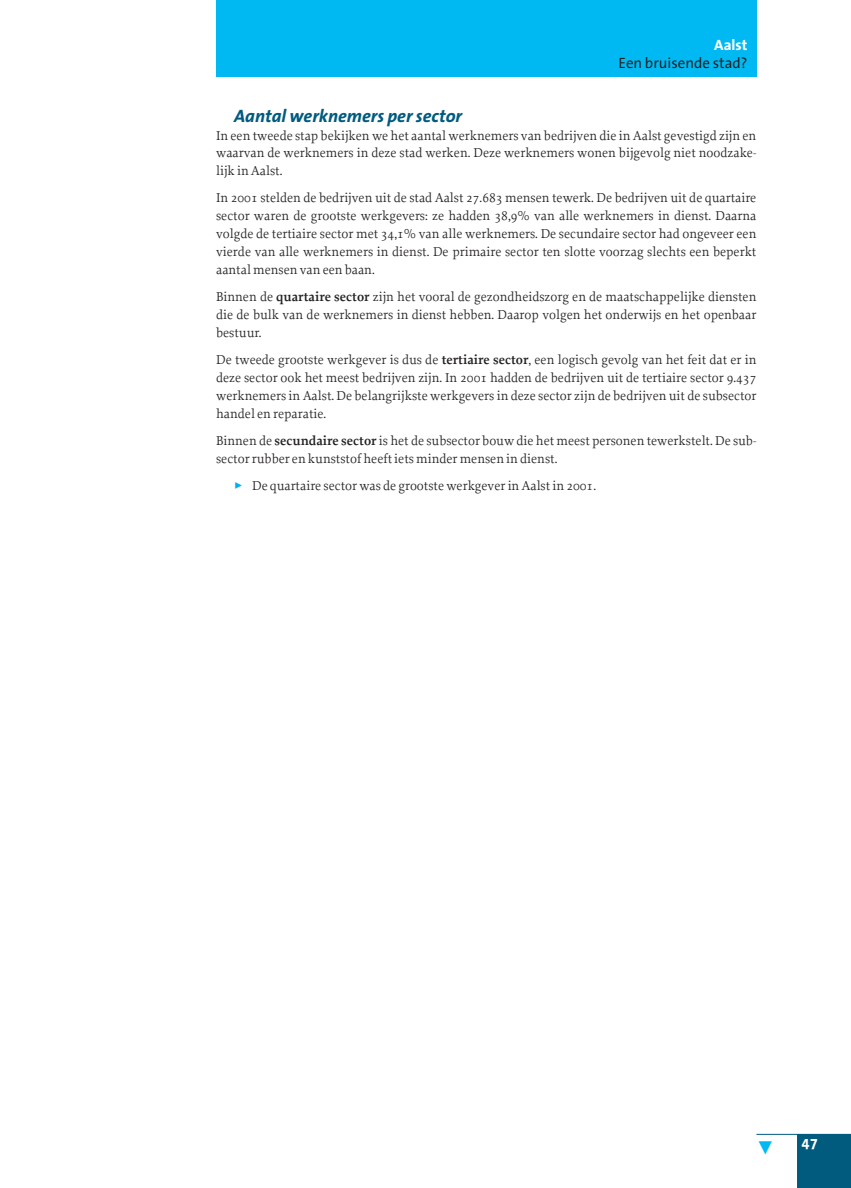
<style>
.page{position:relative;width:851px;height:1188px;background:#fff}
.page>*{position:absolute;margin:0;border:0;box-sizing:border-box;transform-origin:0 0}
.t1{font:italic 700 18px "The Sans Office";color:#005b7f}
.t2{font:15px "The Sans Office";color:#231f20}
.t3{font:700 15px "The Sans Office";color:#fff}
.t4{font:13.5px/18px "Proforma";color:#231f20;text-align:justify}
.s1{font-weight:600}
.s2{color:#00aeef}
</style>
<div class="page">
<div style="left:216px;top:0;width:540px;height:76px;background:#00b9f2"></div>
<div style="left:796px;top:1134px;width:54px;height:54px;background:#005b7f"></div>
<hr style="left:756px;top:1134px;width:94px;height:1px;background:#005b7f">
<p class="t3" style="left:714px;top:39px;width:35px">Aalst</p>
<p class="t2" style="left:618px;top:57px;width:130px">Een bruisende stad?</p>
<h1 class="t1" style="left:234px;top:109px;width:229px">Aantal werknemers per sector</h1>
<p class="t4" style="left:216px;top:127px;width:542px">In een tweede stap bekijken we het aantal werknemers van bedrijven die in Aalst gevestigd zijn en waarvan de werknemers in deze stad werken. Deze werknemers wonen bijgevolg niet noodzake&shy;lijk in Aalst.</p>
<p class="t4" style="left:216px;top:190px;width:542px">In 2001 stelden de bedrijven uit de stad Aalst 27.683 mensen tewerk. De bedrijven uit de quartaire sector waren de grootste werkgevers: ze hadden 38,9% van alle werknemers in dienst. Daarna volgde de tertiaire sector met 34,1% van alle werknemers. De secundaire sector had ongeveer een vierde van alle werknemers in dienst. De primaire sector ten slotte voorzag slechts een beperkt aantal mensen van een baan.</p>
<p class="t4" style="left:216px;top:289px;width:542px">Binnen de <span class="s1">quartaire sector</span> zijn het vooral de gezondheidszorg en de maatschappelijke diensten die de bulk van de werknemers in dienst hebben. Daarop volgen het onderwijs en het openbaar bestuur.</p>
<p class="t4" style="left:216px;top:352px;width:542px">De tweede grootste werkgever is dus de <span class="s1">tertiaire sector</span>, een logisch gevolg van het feit dat er in deze sector ook het meest bedrijven zijn. In 2001 hadden de bedrijven uit de tertiaire sector 9.437 werknemers in Aalst. De belangrijkste werkgevers in deze sector zijn de bedrijven uit de subsector handel en reparatie.</p>
<p class="t4" style="left:216px;top:433px;width:541px">Binnen de <span class="s1">secundaire sector</span> is het de subsector bouw die het meest personen tewerkstelt. De sub&shy;sector rubber en kunststof heeft iets minder mensen in dienst.</p>
<p class="t4" style="left:234px;top:478px;width:363px"><span class="s2">✓</span> De quartaire sector was de grootste werkgever in Aalst in 2001.</p>
<p class="t3" style="left:801px;top:1137px;width:18px">47</p>
</div>
